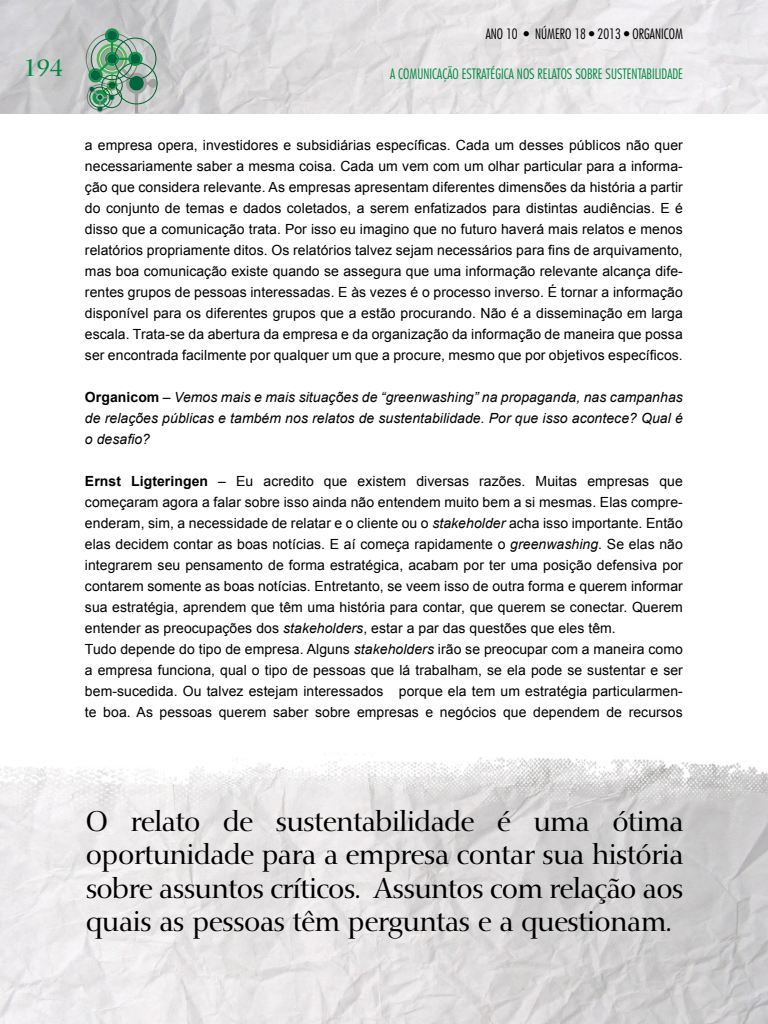
<style>
.page{position:relative;width:768px;height:1024px;background:#fff}
.page>*{position:absolute;margin:0;border:0;box-sizing:border-box;transform-origin:0 0}
.destaque{font:28px/33.6px "Nofret";letter-spacing:-.025em;color:#000;text-align:justify}
.t1{font:25px "Nofret";color:#008b43}
.texto1_materia{font:14px/21px "Arial";letter-spacing:.005em;color:#000;text-align:justify}
.texto1_materia-2{font:italic 14px/21px "Arial";letter-spacing:.005em;color:#000;text-align:justify}
.t2{font:300 condensed 14px "Futura Std";color:#008b43}
.t3{font:300 condensed 14px "Futura Std";color:#000}
.s1{font-weight:700;font-style:normal}
.s2{font-style:normal}
.s3{font-weight:700}
.s4{font-style:italic}
</style>
<div class="page">
<img style="left:1px;top:0;width:767px;height:113px">
<div style="left:87px;top:85px;width:26px;height:25px;border:1px dashed #004415;border-radius:50%"></div>
<svg style="left:88px;top:28px;width:69px;height:85px;background:#8faf9d"></svg>
<div style="left:102px;top:75px;width:20px;height:21px;border:1px solid #00652e;border-radius:50%"></div>
<div style="left:90px;top:87px;width:20px;height:21px;border:1px solid #00652e;border-radius:50%"></div>
<div style="left:115px;top:38px;width:41px;height:41px;border:1px solid #00652e;border-radius:50%"></div>
<div style="left:116px;top:63px;width:41px;height:41px;border:1px solid #00652e;border-radius:50%"></div>
<div style="left:91px;top:38px;width:42px;height:42px;border:1px solid #00652e;border-radius:50%"></div>
<img style="left:1px;top:754px;width:767px;height:270px">
<p class="t3" style="left:486px;top:26px;width:199px">ANO 10 • NÚMERO 18 • 2013 • ORGANICOM</p>
<h2 class="t1" style="left:24px;top:53px;width:41px">194</h2>
<p class="t2" style="left:390px;top:66px;width:294px">A COMUNICAÇÃO ESTRATÉGICA NOS RELATOS SOBRE SUSTENTABILIDADE</p>
<p class="texto1_materia" style="left:85px;top:135px;width:599px">a empresa opera, investidores e subsidiárias específicas. Cada um desses públicos não quer necessariamente saber a mesma coisa. Cada um vem com um olhar particular para a informa&shy;ção que considera relevante. As empresas apresentam diferentes dimensões da história a partir do conjunto de temas e dados coletados, a serem enfatizados para distintas audiências. E é disso que a comunicação trata. Por isso eu imagino que no futuro haverá mais relatos e menos relatórios propriamente ditos. Os relatórios talvez sejam necessários para fins de arquivamento, mas boa comunicação existe quando se assegura que uma informação relevante alcança dife&shy;rentes grupos de pessoas interessadas. E às vezes é o processo inverso. É tornar a informação disponível para os diferentes grupos que a estão procurando. Não é a disseminação em larga escala. Trata-se da abertura da empresa e da organização da informação de maneira que possa ser encontrada facilmente por qualquer um que a procure, mesmo que por objetivos específicos.</p>
<p class="texto1_materia-2" style="left:85px;top:387px;width:599px"><span class="s1">Organicom</span> <span class="s2">–</span> Vemos mais e mais situações de “greenwashing” na propaganda, nas campanhas de relações públicas e também nos relatos de sustentabilidade. Por que isso acontece? Qual é o desafio?</p>
<p class="texto1_materia" style="left:85px;top:471px;width:599px"><span class="s3">Ernst Ligteringen</span> – Eu acredito que existem diversas razões. Muitas empresas que começaram agora a falar sobre isso ainda não entendem muito bem a si mesmas. Elas compre&shy;enderam, sim, a necessidade de relatar e o cliente ou o <span class="s4">stakeholder</span> acha isso importante. Então elas decidem contar as boas notícias. E aí começa rapidamente o <span class="s4">greenwashing</span>. Se elas não integrarem seu pensamento de forma estratégica, acabam por ter uma posição defensiva por contarem somente as boas notícias. Entretanto, se veem isso de outra forma e querem informar sua estratégia, aprendem que têm uma história para contar, que querem se conectar. Querem entender as preocupações dos <span class="s4">stakeholders</span>, estar a par das questões que eles têm.</p>
<p class="texto1_materia" style="left:85px;top:639px;width:599px">Tudo depende do tipo de empresa. Alguns <span class="s4">stakeholders</span> irão se preocupar com a maneira como a empresa funciona, qual o tipo de pessoas que lá trabalham, se ela pode se sustentar e ser bem-sucedida. Ou talvez estejam interessados porque ela tem um estratégia particularmen&shy;te boa. As pessoas querem saber sobre empresas e negócios que dependem de recursos</p>
<p class="destaque" style="left:86px;top:805px;width:599px">O relato de sustentabilidade é uma ótima oportunidade para a empresa contar sua história sobre assuntos críticos. Assuntos com relação aos quais as pessoas têm perguntas e a questionam.</p>
</div>
